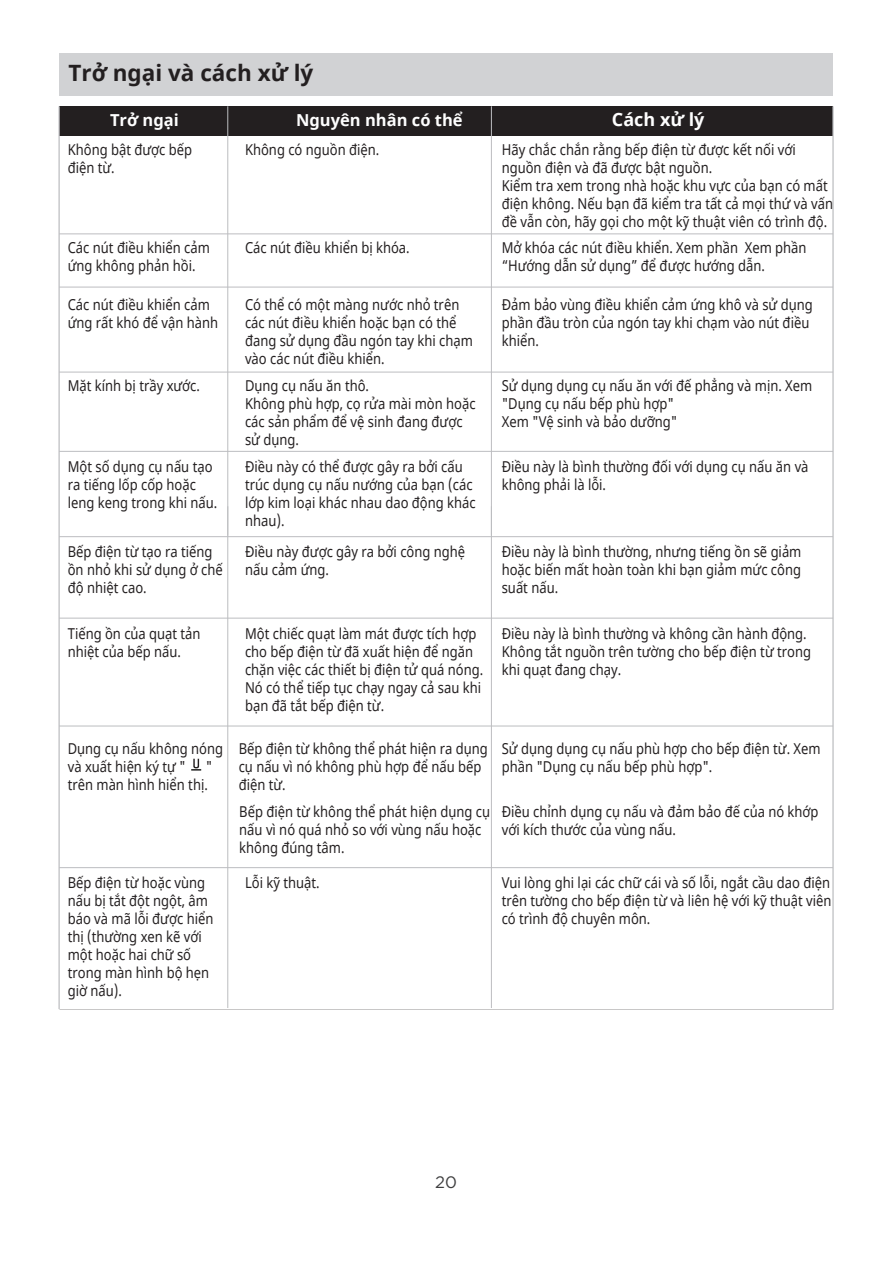
<style>
.page{position:relative;width:893px;height:1263px;background:#fff}
.page>*{position:absolute;margin:0;border:0;box-sizing:border-box;transform-origin:0 0}
.t1{font:700 22.5px "Noto Sans";color:#231f20}
.t2{font:700 18px "Noto Sans";color:#fefefe}
.t3{font:700 16.5px "Noto Sans";color:#fefefe}
.t4{font:16.5px "Gotham HTF";color:#3e3e3f}
.t5{font:15px/18px "Noto Sans";color:#231f20;scale:.87 1}
</style>
<div class="page">
<hr style="left:59px;top:233px;width:774px;height:1px;background:#bcbdc0">
<hr style="left:59px;top:287px;width:774px;height:1px;background:#bcbdc0">
<hr style="left:59px;top:372px;width:774px;height:1px;background:#bcbdc0">
<hr style="left:59px;top:451px;width:774px;height:1px;background:#bcbdc0">
<div style="left:59px;top:106px;width:774px;height:30px;background:#231f20"></div>
<hr style="left:227px;top:106px;width:1px;height:430px;background:#bcbdc0">
<hr style="left:491px;top:106px;width:1px;height:430px;background:#bcbdc0">
<hr style="left:832px;top:106px;width:2px;height:903px;background:#bcbdc0">
<hr style="left:58px;top:106px;width:2px;height:903px;background:#bcbdc0">
<hr style="left:59px;top:618px;width:774px;height:1px;background:#bcbdc0">
<hr style="left:59px;top:726px;width:774px;height:1px;background:#bcbdc0">
<hr style="left:59px;top:867px;width:774px;height:1px;background:#bcbdc0">
<hr style="left:227px;top:506px;width:1px;height:502px;background:#bcbdc0">
<hr style="left:491px;top:506px;width:1px;height:502px;background:#bcbdc0">
<hr style="left:59px;top:536px;width:774px;height:1px;background:#bcbdc0">
<div style="left:59px;top:53px;width:774px;height:43px;background:#d1d2d4"></div>
<svg style="left:191px;top:759px;width:10px;height:11px"></svg>
<h1 class="t1" style="left:68px;top:57px;width:246px">Trở ngại và cách xử lý</h1>
<p class="t3" style="left:110px;top:108px;width:70px">Trở ngại</p>
<p class="t3" style="left:296px;top:108px;width:168px">Nguyên nhân có thể</p>
<p class="t2" style="left:612px;top:106px;width:94px">Cách xử lý</p>
<p class="t5" style="left:68px;top:141px;width:144px">Không bật được bếp điện từ.</p>
<p class="t5" style="left:245px;top:141px;width:156px">Không có nguồn điện.</p>
<p class="t5" style="left:502px;top:141px;width:382px">Hãy chắc chắn rằng bếp điện từ được kết nối với nguồn điện và đã được bật nguồn.<br>Kiểm tra xem trong nhà hoặc khu vực của bạn có mất điện không. Nếu bạn đã kiểm tra tất cả mọi thứ và vấn đề vẫn còn, hãy gọi cho một kỹ thuật viên có trình độ.</p>
<p class="t5" style="left:68px;top:239px;width:165px">Các nút điều khiển cảm ứng không phản hồi.</p>
<p class="t5" style="left:245px;top:239px;width:191px">Các nút điều khiển bị khóa.</p>
<p class="t5" style="left:502px;top:239px;width:352px">Mở khóa các nút điều khiển. Xem phần Xem phần “Hướng dẫn sử dụng” để được hướng dẫn.</p>
<p class="t5" style="left:68px;top:296px;width:174px">Các nút điều khiển cảm ứng rất khó để vận hành</p>
<p class="t5" style="left:245px;top:296px;width:263px">Có thể có một màng nước nhỏ trên các nút điều khiển hoặc bạn có thể đang sử dụng đầu ngón tay khi chạm vào các nút điều khiển.</p>
<p class="t5" style="left:502px;top:296px;width:359px">Đảm bảo vùng điều khiển cảm ứng khô và sử dụng phần đầu tròn của ngón tay khi chạm vào nút điều khiển.</p>
<p class="t5" style="left:68px;top:377px;width:153px">Mặt kính bị trầy xước.</p>
<p class="t5" style="left:245px;top:377px;width:267px">Dụng cụ nấu ăn thô.<br>Không phù hợp, cọ rửa mài mòn hoặc các sản phẩm để vệ sinh đang được sử dụng.</p>
<p class="t5" style="left:502px;top:377px;width:358px">Sử dụng dụng cụ nấu ăn với đế phẳng và mịn. Xem "Dụng cụ nấu bếp phù hợp"<br>Xem "Vệ sinh và bảo dưỡng"</p>
<p class="t5" style="left:68px;top:458px;width:173px">Một số dụng cụ nấu tạo ra tiếng lốp cốp hoặc leng keng trong khi nấu.</p>
<p class="t5" style="left:245px;top:458px;width:267px">Điều này có thể được gây ra bởi cấu trúc dụng cụ nấu nướng của bạn (các lớp kim loại khác nhau dao động khác nhau).</p>
<p class="t5" style="left:502px;top:458px;width:354px">Điều này là bình thường đối với dụng cụ nấu ăn và không phải là lỗi.</p>
<p class="t5" style="left:68px;top:543px;width:180px">Bếp điện từ tạo ra tiếng ồn nhỏ khi sử dụng ở chế độ nhiệt cao.</p>
<p class="t5" style="left:245px;top:543px;width:255px">Điều này được gây ra bởi công nghệ nấu cảm ứng.</p>
<p class="t5" style="left:502px;top:543px;width:346px;text-align:justify">Điều này là bình thường, nhưng tiếng ồn sẽ giảm hoặc biến mất hoàn toàn khi bạn giảm mức công suất nấu.</p>
<p class="t5" style="left:68px;top:625px;width:154px">Tiếng ồn của quạt tản nhiệt của bếp nấu.</p>
<p class="t5" style="left:245px;top:625px;width:275px">Một chiếc quạt làm mát được tích hợp cho bếp điện từ đã xuất hiện để ngăn chặn việc các thiết bị điện tử quá nóng.<br>Nó có thể tiếp tục chạy ngay cả sau khi bạn đã tắt bếp điện từ.</p>
<p class="t5" style="left:502px;top:625px;width:357px">Điều này là bình thường và không cần hành động.<br>Không tắt nguồn trên tường cho bếp điện từ trong khi quạt đang chạy.</p>
<p class="t5" style="left:68px;top:740px;width:180px">Dụng cụ nấu không nóng và xuất hiện ký tự "</p>
<p class="t5" style="left:68px;top:758px;width:168px;text-indent:138px">" trên màn hình hiển thị.</p>
<p class="t5" style="left:68px;top:873px;width:169px">Bếp điện từ hoặc vùng nấu bị tắt đột ngột, âm báo và mã lỗi được hiển thị (thường xen kẽ với một hoặc hai chữ số trong màn hình bộ hẹn giờ nấu).</p>
<p class="t5" style="left:239px;top:740px;width:288px">Bếp điện từ không thể phát hiện ra dụng cụ nấu vì nó không phù hợp để nấu bếp điện từ.</p>
<p class="t5" style="left:239px;top:803px;width:290px">Bếp điện từ không thể phát hiện dụng cụ nấu vì nó quá nhỏ so với vùng nấu hoặc không đúng tâm.</p>
<p class="t5" style="left:245px;top:873px;width:87px">Lỗi kỹ thuật.</p>
<p class="t5" style="left:502px;top:740px;width:368px">Sử dụng dụng cụ nấu phù hợp cho bếp điện từ. Xem phần "Dụng cụ nấu bếp phù hợp".</p>
<p class="t5" style="left:502px;top:803px;width:366px">Điều chỉnh dụng cụ nấu và đảm bảo đế của nó khớp với kích thước của vùng nấu.</p>
<p class="t5" style="left:502px;top:873px;width:381px;text-align:justify">Vui lòng ghi lại các chữ cái và số lỗi, ngắt cầu dao điện trên tường cho bếp điện từ và liên hệ với kỹ thuật viên có trình độ chuyên môn.</p>
<p class="t4" style="left:435px;top:1173px;width:23px">20</p>
</div>
